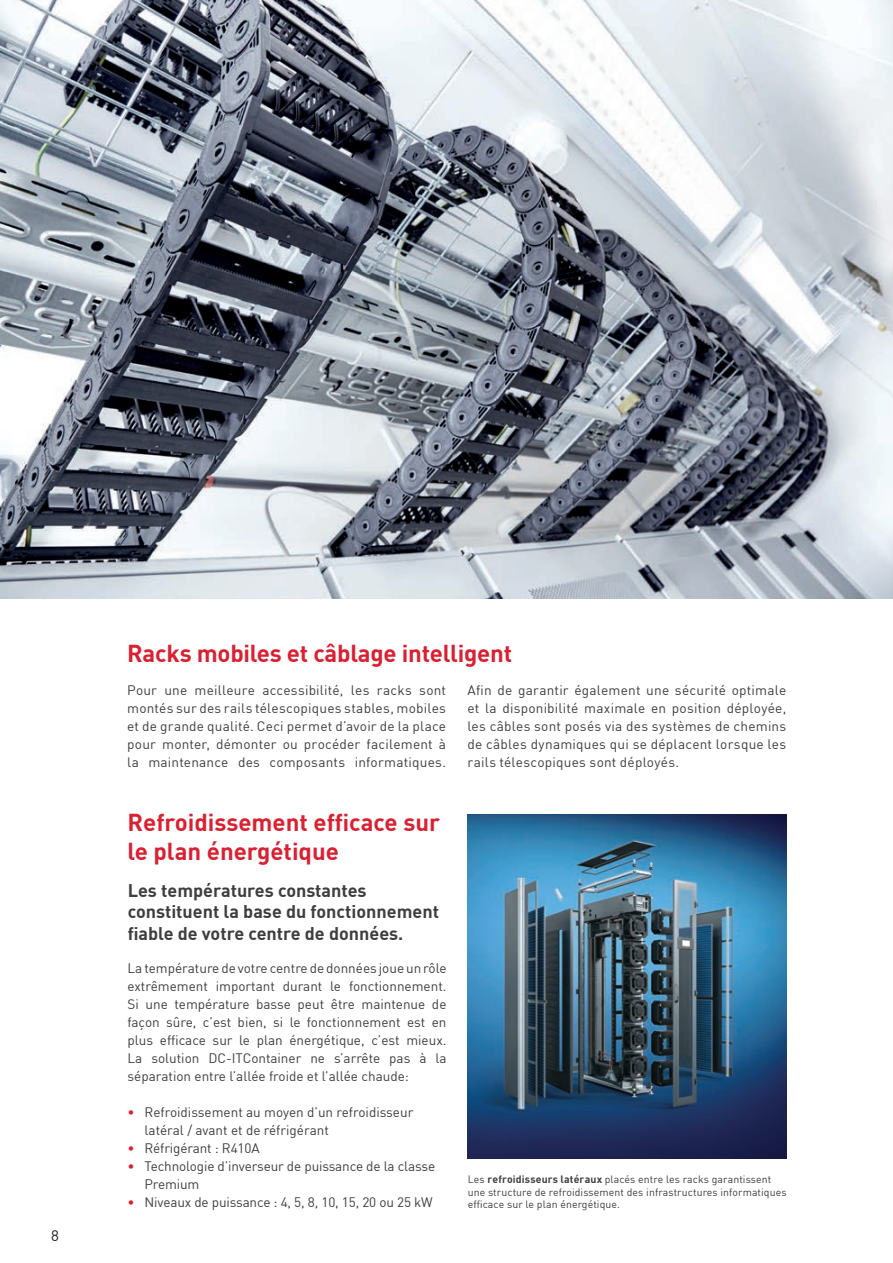
<style>
.page{position:relative;width:893px;height:1263px;background:#fff}
.page>*{position:absolute;margin:0;border:0;box-sizing:border-box;transform-origin:0 0}
.t1{font:700 24px/28.8px "DIN";letter-spacing:-.01em;color:#da2031}
.t2{font:700 18px/21.6px "DIN";color:#3e3e3f}
.t3{font:15px "DIN";color:#231f20}
.t4{font:13.5px/18px "DIN";color:#3e3e3f;text-align:justify}
.t5{font:10.5px/12.6px "DIN";letter-spacing:.01em;color:#3e3e3f}
.s1{color:#da2031}
.s2{font-weight:700}
</style>
<div class="page">
<img style="left:0;top:0;width:893px;height:598px">
<img style="left:468px;top:815px;width:319px;height:343px">
<p class="t3" style="left:51px;top:1226px;width:9px">8</p>
<h1 class="t1" style="left:127px;top:637px;width:386px">Racks mobiles et câblage intelligent</h1>
<p class="t4" style="left:127px;top:681px;width:320px">Pour une meilleure accessibilité, les racks sont montés sur des rails télescopiques stables, mobiles et de grande qualité. Ceci permet d’avoir de la place pour monter, démonter ou procéder facilement à la maintenance des composants informatiques.</p>
<p class="t4" style="left:467px;top:681px;width:320px">Afin de garantir également une sécurité optimale et la disponibilité maximale en position déployée, les câbles sont posés via des systèmes de chemins de câbles dynamiques qui se déplacent lorsque les rails télescopiques sont déployés.</p>
<h1 class="t1" style="left:128px;top:807px;width:314px">Refroidissement efficace sur le plan énergétique</h1>
<h2 class="t2" style="left:128px;top:879px;width:313px">Les températures constantes constituent la base du fonctionnement fiable de votre centre de données.</h2>
<p class="t4" style="left:128px;top:959px;width:320px">La température de votre centre de données joue un rôle extrêmement important durant le fonctionnement.<br>Si une température basse peut être maintenue de façon sûre, c’est bien, si le fonctionnement est en plus efficace sur le plan énergétique, c’est mieux.<br>La solution DC-ITContainer ne s’arrête pas à la séparation entre l’allée froide et l’allée chaude:</p>
<p class="t4" style="left:145px;top:1103px;width:270px;text-indent:-17px"><span class="s1">•</span> Refroidissement au moyen d’un refroidisseur latéral / avant et de réfrigérant</p>
<p class="t4" style="left:128px;top:1139px;width:134px"><span class="s1">•</span> Réfrigérant : R410A</p>
<p class="t4" style="left:145px;top:1157px;width:292px;text-indent:-17px"><span class="s1">•</span> Technologie d’inverseur de puissance de la classe<br>Premium</p>
<p class="t4" style="left:128px;top:1193px;width:307px"><span class="s1">•</span> Niveaux de puissance : 4, 5, 8, 10, 15, 20 ou 25 kW</p>
<p class="t5" style="left:468px;top:1173px;width:320px">Les <span class="s2">refroidisseurs latéraux</span> placés entre les racks garantissent une structure de refroidissement des infrastructures informatiques efficace sur le plan énergétique.</p>
</div>
